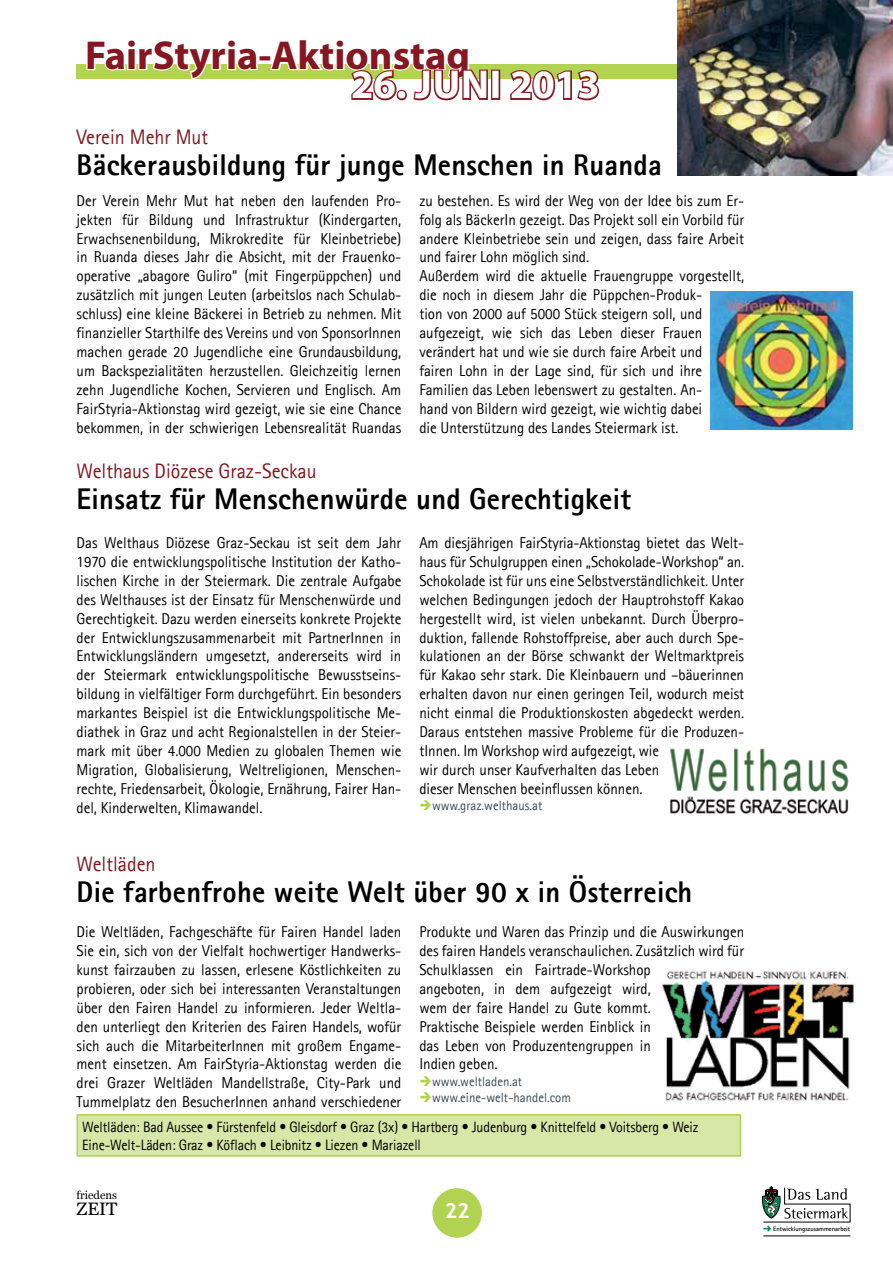
<style>
.page{position:relative;width:893px;height:1263px;background:#fff}
.page>*{position:absolute;margin:0;border:0;box-sizing:border-box;transform-origin:0 0}
.t1{font:700 40.5px "Myriad Pro";color:#861620}
.t2{font:700 40.5px "Myriad Pro";color:#fff}
.t3{font:800 30px "Agfa Rotis Sans Serif";letter-spacing:.01em;color:#000;scale:.95 1}
.t4{font:21px "Agfa Rotis Sans Serif";color:#861620;scale:.95 1}
.t5{font:700 21px "Trebuchet MS";color:#fff}
.t6{font:18px "Georgia";color:#000}
.t7{font:15.75px/18.9px "Agfa Rotis Sans Serif";color:#000;text-align:justify;scale:.95 1}
.t8{font:15px/18px "Agfa Rotis Sans Serif";letter-spacing:-.01em;color:#000;scale:.93 1}
.t9{font:13.5px "Agfa Rotis Sans Serif";color:#3b4b56;scale:.95 1}
.t10{font:11.25px "Georgia";color:#000}
.t11{font:700 6.45px "Agfa Rotis Sans Serif";color:#000}
.s1{color:#b1d351}
</style>
<div class="page">
<img style="left:662px;top:971px;width:192px;height:130px">
<img style="left:711px;top:292px;width:141px;height:137px">
<img style="left:670px;top:748px;width:179px;height:65px">
<hr style="left:763px;top:1235px;width:87px;height:1px;background:#000">
<svg style="left:762px;top:1186px;width:89px;height:46px"></svg>
<div style="left:432px;top:1188px;width:50px;height:50px;background:#b1d351;border-radius:50%"></div>
<div style="left:77px;top:64px;width:816px;height:14px;background:#b1d351"></div>
<img style="left:677px;top:0;width:216px;height:176px">
<div style="left:77px;top:1115px;width:663px;height:41px;background:#d6e7a7"></div>
<div style="left:77px;top:1114px;width:664px;height:43px;border:2px solid #b1d351"></div>
<svg style="left:85px;top:64px;width:175px;height:15px"></svg>
<svg style="left:268px;top:64px;width:221px;height:37px"></svg>
<div style="left:491px;top:70px;width:9px;height:30px;border:3px solid #861620"></div>
<svg style="left:507px;top:70px;width:94px;height:31px"></svg>
<h1 class="t1" style="left:85px;top:29px;width:387px">FairStyria-Aktionstag</h1>
<h1 class="t2" style="left:351px;top:58px;width:250px">26. Juni 2013</h1>
<h3 class="t4" style="left:77px;top:124px;width:140px">Verein Mehr Mut</h3>
<h2 class="t3" style="left:77px;top:146px;width:617px">Bäckerausbildung für junge Menschen in Ruanda</h2>
<p class="t7" style="left:77px;top:191px;width:343px">Der Verein Mehr Mut hat neben den laufenden Pro&shy;jekten für Bildung und Infrastruktur (Kindergarten, Erwachsenenbildung, Mikrokredite für Kleinbetriebe) in Ruanda dieses Jahr die Absicht, mit der Frauenko&shy;operative „abagore Guliro“ (mit Fingerpüppchen) und zusätzlich mit jungen Leuten (arbeitslos nach Schulab&shy;schluss) eine kleine Bäckerei in Betrieb zu nehmen. Mit finanzieller Starthilfe des Vereins und von SponsorInnen machen gerade 20 Jugendliche eine Grundausbildung, um Backspezialitäten herzustellen. Gleichzeitig lernen zehn Jugendliche Kochen, Servieren und Englisch. Am FairStyria-Aktionstag wird gezeigt, wie sie eine Chance bekommen, in der schwierigen Lebensrealität Ruandas</p>
<p class="t7" style="left:419px;top:191px;width:343px;text-align:left">zu bestehen. Es wird der Weg von der Idee bis zum Er&shy;folg als BäckerIn gezeigt. Das Projekt soll ein Vorbild für andere Kleinbetriebe sein und zeigen, dass faire Arbeit und fairer Lohn möglich sind.<br>Außerdem wird die aktuelle Frauengruppe vorgestellt, die noch in diesem Jahr die Püppchen-Produk-<br>tion von 2000 auf 5000 Stück steigern soll, und aufgezeigt, wie sich das Leben dieser Frauen verändert hat und wie sie durch faire Arbeit und<br>fairen Lohn in der Lage sind, für sich und ihre Familien das Leben lebenswert zu gestalten. An-<br>hand von Bildern wird gezeigt, wie wichtig dabei<br>die Unterstützung des Landes Steiermark ist.</p>
<h3 class="t4" style="left:77px;top:458px;width:254px">Welthaus Diözese Graz-Seckau</h3>
<h2 class="t3" style="left:77px;top:480px;width:585px">Einsatz für Menschenwürde und Gerechtigkeit</h2>
<p class="t7" style="left:77px;top:533px;width:343px">Das Welthaus Diözese Graz-Seckau ist seit dem Jahr 1970 die entwicklungspolitische Institution der Katho&shy;lischen Kirche in der Steiermark. Die zentrale Aufgabe des Welthauses ist der Einsatz für Menschenwürde und Gerechtigkeit. Dazu werden einerseits konkrete Projekte der Entwicklungszusammenarbeit mit PartnerInnen in Entwicklungsländern umgesetzt, andererseits wird in der Steiermark entwicklungspolitische Bewusstseins&shy;bildung in vielfältiger Form durchgeführt. Ein besonders markantes Beispiel ist die Entwicklungspolitische Me&shy;diathek in Graz und acht Regionalstellen in der Steier&shy;mark mit über 4.000 Medien zu globalen Themen wie Migration, Globalisierung, Weltreligionen, Menschen&shy;rechte, Friedensarbeit, Ökologie, Ernährung, Fairer Han&shy;del, Kinderwelten, Klimawandel.</p>
<p class="t7" style="left:419px;top:533px;width:343px;text-align:left">Am diesjährigen FairStyria-Aktionstag bietet das Welt&shy;haus für Schulgruppen einen „Schokolade-Workshop“ an.<br>Schokolade ist für uns eine Selbstverständlichkeit. Unter welchen Bedingungen jedoch der Hauptrohstoff Kakao hergestellt wird, ist vielen unbekannt. Durch Überpro&shy;duktion, fallende Rohstoffpreise, aber auch durch Spe&shy;kulationen an der Börse schwankt der Weltmarktpreis für Kakao sehr stark. Die Kleinbauern und –bäuerinnen erhalten davon nur einen geringen Teil, wodurch meist nicht einmal die Produktionskosten abgedeckt werden.<br>Daraus entstehen massive Probleme für die Produzen&shy;tInnen. Im Workshop wird aufgezeigt, wie<br>wir durch unser Kaufverhalten das Leben<br>dieser Menschen beeinflussen können.</p>
<p class="t9" style="left:419px;top:797px;width:131px"><span class="s1">➔</span>www.graz.welthaus.at</p>
<h3 class="t4" style="left:77px;top:851px;width:85px">Weltläden</h3>
<h2 class="t3" style="left:77px;top:873px;width:650px">Die farbenfrohe weite Welt über 90 x in Österreich</h2>
<p class="t7" style="left:77px;top:922px;width:343px">Die Weltläden, Fachgeschäfte für Fairen Handel laden Sie ein, sich von der Vielfalt hochwertiger Handwerks&shy;kunst fairzauben zu lassen, erlesene Köstlichkeiten zu probieren, oder sich bei interessanten Veranstaltungen über den Fairen Handel zu informieren. Jeder Weltla&shy;den unterliegt den Kriterien des Fairen Handels, wofür sich auch die MitarbeiterInnen mit großem Engame&shy;ment einsetzen. Am FairStyria-Aktionstag werden die drei Grazer Weltläden Mandellstraße, City-Park und Tummelplatz den BesucherInnen anhand verschiedener</p>
<p class="t7" style="left:419px;top:922px;width:343px;text-align:left">Produkte und Waren das Prinzip und die Auswirkungen des fairen Handels veranschaulichen. Zusätzlich wird für Schulklassen ein Fairtrade-Workshop<br>angeboten, in dem aufgezeigt wird,<br>wem der faire Handel zu Gute kommt.<br>Praktische Beispiele werden Einblick in<br>das Leben von Produzentengruppen in<br>Indien geben.</p>
<p class="t9" style="left:419px;top:1073px;width:110px"><span class="s1">➔</span>www.weltladen.at</p>
<p class="t9" style="left:419px;top:1089px;width:161px"><span class="s1">➔</span>www.eine-welt-handel.com</p>
<p class="t8" style="left:82px;top:1117px;width:664px">Weltläden: Bad Aussee • Fürstenfeld • Gleisdorf • Graz (3x) • Hartberg • Judenburg • Knittelfeld • Voitsberg • Weiz<br>Eine-Welt-Läden: Graz • Köflach • Leibnitz • Liezen • Mariazell</p>
<p class="t10" style="left:77px;top:1188px;width:42px">friedens</p>
<p class="t6" style="left:77px;top:1199px;width:42px">ZEIT</p>
<h3 class="t5" style="left:445px;top:1197px;width:26px">22</h3>
<p class="t11" style="left:773px;top:1224px;width:79px">Entwicklungszusammenarbeit</p>
</div>
